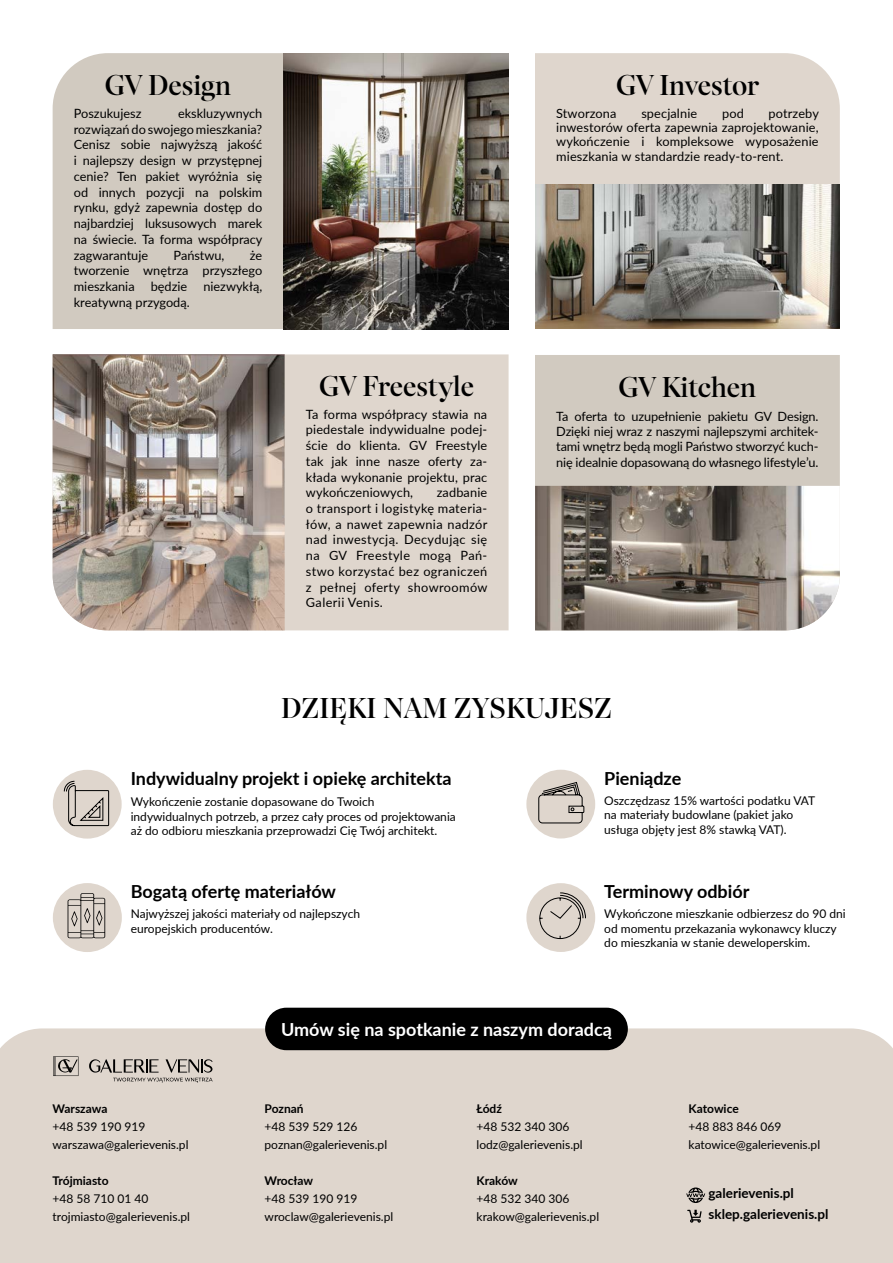
<style>
.page{position:relative;width:893px;height:1263px;background:#fff}
.page>*{position:absolute;margin:0;border:0;box-sizing:border-box;transform-origin:0 0}
.t1{font:27px "Augustyn Display";color:#000}
.t2{font:700 18px "Lato";color:#000}
.t3{font:700 18px "Lato";color:#fff}
.t4{font:700 13.5px/21px "Lato";color:#000}
.t5{font:12.75px/15.8px "Lato";color:#000;text-align:justify}
.t6{font:12px/14.4px "Lato";color:#000}
.t7{font:700 12px "Lato";color:#000}
</style>
<div class="page">
<div style="left:53px;top:53px;width:231px;height:276px;background:#d1cac0"></div>
<div style="left:285px;top:354px;width:224px;height:276px;background:#dfd6cd"></div>
<div style="left:0;top:1028px;width:893px;height:235px;background:#dfd6cd"></div>
<svg style="left:686px;top:1187px;width:19px;height:16px"></svg>
<svg style="left:687px;top:1210px;width:15px;height:13px"></svg>
<img style="left:53px;top:354px;width:232px;height:276px">
<div style="left:526px;top:883px;width:69px;height:69px;background:#dfd6cd;border-radius:50%"></div>
<svg style="left:539px;top:892px;width:47px;height:47px"></svg>
<div style="left:53px;top:770px;width:69px;height:69px;background:#dfd6cd;border-radius:50%"></div>
<svg style="left:64px;top:780px;width:45px;height:46px"></svg>
<div style="left:53px;top:883px;width:69px;height:69px;background:#dfd6cd;border-radius:50%"></div>
<svg style="left:68px;top:893px;width:37px;height:45px"></svg>
<div style="left:526px;top:770px;width:69px;height:68px;background:#dfd6cd;border-radius:50%"></div>
<svg style="left:538px;top:782px;width:46px;height:42px"></svg>
<img style="left:284px;top:53px;width:225px;height:276px">
<div style="left:535px;top:53px;width:305px;height:131px;background:#dfd6cd"></div>
<div style="left:535px;top:355px;width:305px;height:131px;background:#d1cac0"></div>
<img style="left:535px;top:486px;width:305px;height:144px">
<img style="left:535px;top:184px;width:305px;height:145px">
<div style="left:265px;top:1008px;width:363px;height:42px;background:#000;border-radius:21px"></div>
<svg style="left:89px;top:1059px;width:70px;height:13px"></svg>
<svg style="left:166px;top:1059px;width:47px;height:13px"></svg>
<svg style="left:53px;top:1056px;width:25px;height:20px"></svg>
<svg style="left:113px;top:1078px;width:100px;height:4px"></svg>
<h1 class="t1" style="left:105px;top:62px;width:128px">GV Design</h1>
<p class="t5" style="left:74px;top:105px;width:190px;text-indent:104px">ekskluzywnych rozwiązań do swojego mieszkania?<br>Cenisz sobie najwyższą jakość i najlepszy design w przystępnej cenie? Ten pakiet wyróżnia się od innych pozycji na polskim rynku, gdyż zapewnia dostęp do najbardziej luksusowych marek na świecie. Ta forma współpracy zagwarantuje</p>
<p class="t5" style="left:74px;top:105px;width:69px">Poszukujesz</p>
<p class="t5" style="left:74px;top:247px;width:190px;text-indent:176px">że tworzenie wnętrza przyszłego mieszkania</p>
<p class="t5" style="left:174px;top:247px;width:52px">Państwu,</p>
<p class="t5" style="left:151px;top:278px;width:38px">będzie</p>
<p class="t5" style="left:203px;top:278px;width:60px">niezwykłą,</p>
<p class="t5" style="left:74px;top:294px;width:117px">kreatywną przygodą.</p>
<h1 class="t1" style="left:319px;top:363px;width:156px">GV Freestyle</h1>
<p class="t5" style="left:306px;top:405px;width:183px">Ta forma współpracy stawia na piedestale indywidualne podej&shy;ście do klienta. GV Freestyle tak jak inne nasze oferty za&shy;kłada wykonanie projektu, prac wykończeniowych,</p>
<p class="t5" style="left:306px;top:484px;width:183px;text-indent:131px">zadbanie o transport i logistykę materia&shy;łów, a nawet zapewnia nadzór nad inwestycją. Decydując się na GV Freestyle mogą Pań&shy;stwo korzystać bez ograniczeń z pełnej oferty showroomów Galerii Venis.</p>
<h1 class="t1" style="left:616px;top:62px;width:145px">GV Investor</h1>
<p class="t5" style="left:556px;top:106px;width:264px;line-height:14.2px;text-indent:212px">potrzeby inwestorów oferta zapewnia zaprojektowanie, wykończenie i kompleksowe wyposażenie mieszkania w standardzie ready-to-rent.</p>
<p class="t5" style="left:556px;top:105px;width:62px">Stworzona</p>
<p class="t5" style="left:641px;top:105px;width:57px">specjalnie</p>
<p class="t5" style="left:722px;top:105px;width:23px">pod</p>
<h1 class="t1" style="left:619px;top:364px;width:139px">GV Kitchen</h1>
<p class="t5" style="left:556px;top:408px;width:264px;line-height:15.3px">Ta oferta to uzupełnienie pakietu GV Design.<br>Dzięki niej wraz z naszymi najlepszymi architek&shy;tami wnętrz będą mogli Państwo stworzyć kuch&shy;nię idealnie dopasowaną do własnego lifestyle’u.</p>
<h1 class="t1" style="left:281px;top:685px;width:332px">DZIĘKI NAM ZYSKUJESZ</h1>
<h2 class="t2" style="left:131px;top:765px;width:322px">Indywidualny projekt i opiekę architekta</h2>
<h2 class="t2" style="left:604px;top:765px;width:79px">Pieniądze</h2>
<p class="t6" style="left:131px;top:794px;width:327px">Wykończenie zostanie dopasowane do Twoich indywidualnych potrzeb, a przez cały proces od projektowania aż do odbioru mieszkania przeprowadzi Cię Twój architekt.</p>
<p class="t6" style="left:604px;top:793px;width:212px">Oszczędzasz 15% wartości podatku VAT na materiały budowlane (pakiet jako usługa objęty jest 8% stawką VAT).</p>
<h2 class="t2" style="left:131px;top:878px;width:207px">Bogatą ofertę materiałów</h2>
<h2 class="t2" style="left:604px;top:878px;width:147px">Terminowy odbiór</h2>
<p class="t6" style="left:131px;top:906px;width:231px">Najwyższej jakości materiały od najlepszych europejskich producentów.</p>
<p class="t6" style="left:604px;top:906px;width:243px">Wykończone mieszkanie odbierzesz do 90 dni od momentu przekazania wykonawcy kluczy do mieszkania w stanie deweloperskim.</p>
<p class="t7" style="left:53px;top:1099px;width:56px">Warszawa</p>
<p class="t6" style="left:53px;top:1117px;width:137px;line-height:18px">+48 539 190 919 warszawa@galerievenis.pl</p>
<p class="t7" style="left:53px;top:1171px;width:57px">Trójmiasto</p>
<p class="t6" style="left:53px;top:1189px;width:139px;line-height:18px">+48 58 710 01 40 trojmiasto@galerievenis.pl</p>
<h2 class="t3" style="left:281px;top:1016px;width:332px">Umów się na spotkanie z naszym doradcą</h2>
<p class="t7" style="left:265px;top:1099px;width:41px">Poznań</p>
<p class="t6" style="left:265px;top:1117px;width:124px;line-height:18px">+48 539 529 126 poznan@galerievenis.pl</p>
<p class="t7" style="left:265px;top:1171px;width:50px">Wrocław</p>
<p class="t6" style="left:265px;top:1189px;width:130px;line-height:18px">+48 539 190 919 wroclaw@galerievenis.pl</p>
<p class="t7" style="left:477px;top:1099px;width:27px">Łódź</p>
<p class="t6" style="left:477px;top:1117px;width:108px;line-height:18px">+48 532 340 306 lodz@galerievenis.pl</p>
<p class="t7" style="left:477px;top:1171px;width:43px">Kraków</p>
<p class="t6" style="left:477px;top:1189px;width:124px;line-height:18px">+48 532 340 306 krakow@galerievenis.pl</p>
<p class="t7" style="left:689px;top:1099px;width:52px">Katowice</p>
<p class="t6" style="left:689px;top:1117px;width:133px;line-height:18px">+48 883 846 069 katowice@galerievenis.pl</p>
<p class="t4" style="left:708px;top:1182px;width:121px">galerievenis.pl sklep.galerievenis.pl</p>
</div>
